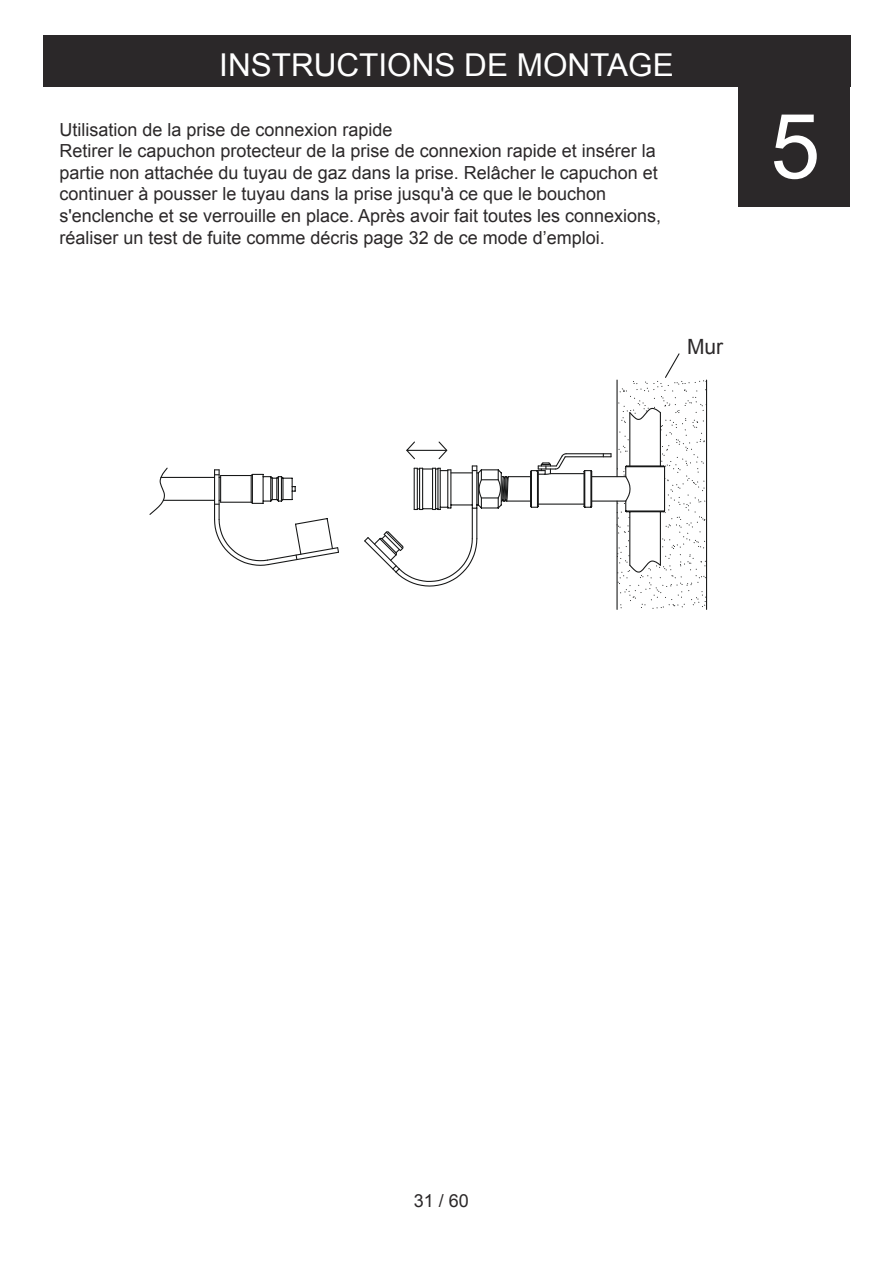
<style>
.page{position:relative;width:893px;height:1263px;background:#fff}
.page>*{position:absolute;margin:0;border:0;box-sizing:border-box;transform-origin:0 0}
.t1{font:90px "Arial";color:#fff}
.t2{font:31.5px "Arial";color:#fff}
.t3{font:21px "Arial";color:#2b2829}
.t4{font:18px/21.6px "Arial";color:#2b2829}
</style>
<div class="page">
<div style="left:43px;top:35px;width:808px;height:52px;background:#2b2829"></div>
<div style="left:738px;top:79px;width:112px;height:128px;background:#2b2829"></div>
<svg style="left:169px;top:453px;width:448px;height:112px"></svg>
<svg style="left:250px;top:472px;width:4px;height:33px"></svg>
<svg style="left:220px;top:475px;width:1px;height:27px"></svg>
<hr style="left:219px;top:470px;width:1px;height:49px;background:#161717">
<hr style="left:214px;top:470px;width:1px;height:49px;background:#161717">
<svg style="left:213px;top:518px;width:57px;height:48px"></svg>
<svg style="left:561px;top:453px;width:6px;height:5px"></svg>
<svg style="left:378px;top:531px;width:100px;height:56px"></svg>
<svg style="left:478px;top:478px;width:5px;height:21px"></svg>
<svg style="left:497px;top:475px;width:12px;height:27px"></svg>
<svg style="left:536px;top:465px;width:25px;height:10px"></svg>
<hr style="left:616px;top:501px;width:2px;height:108px;background:#161717">
<hr style="left:616px;top:380px;width:2px;height:97px;background:#161717">
<svg style="left:617px;top:353px;width:90px;height:256px"></svg>
<svg style="left:149px;top:467px;width:20px;height:48px"></svg>
<svg style="left:404px;top:441px;width:44px;height:19px"></svg>
<h2 class="t2" style="left:219px;top:53px;width:456px">INSTRUCTIONS DE MONTAGE</h2>
<p class="t4" style="left:59px;top:120px;width:603px">Utilisation de la prise de connexion rapide<br>Retirer le capuchon protecteur de la prise de connexion rapide et insÈrer la partie non attachÈe du tuyau de gaz dans la prise. Rel‚cher le capuchon et continuer ‡ pousser le tuyau dans la prise jusqu'‡ ce que le bouchon s'enclenche et se verrouille en place. AprËs avoir fait toutes les connexions, rÈaliser un test de fuite comme dÈcris page 32 de ce mode díemploi.</p>
<p class="t3" style="left:687px;top:338px;width:38px">Mur</p>
<h1 class="t1" style="left:770px;top:112px;width:52px">5</h1>
<p class="t4" style="left:414px;top:1191px;width:57px">31 / 60</p>
</div>
